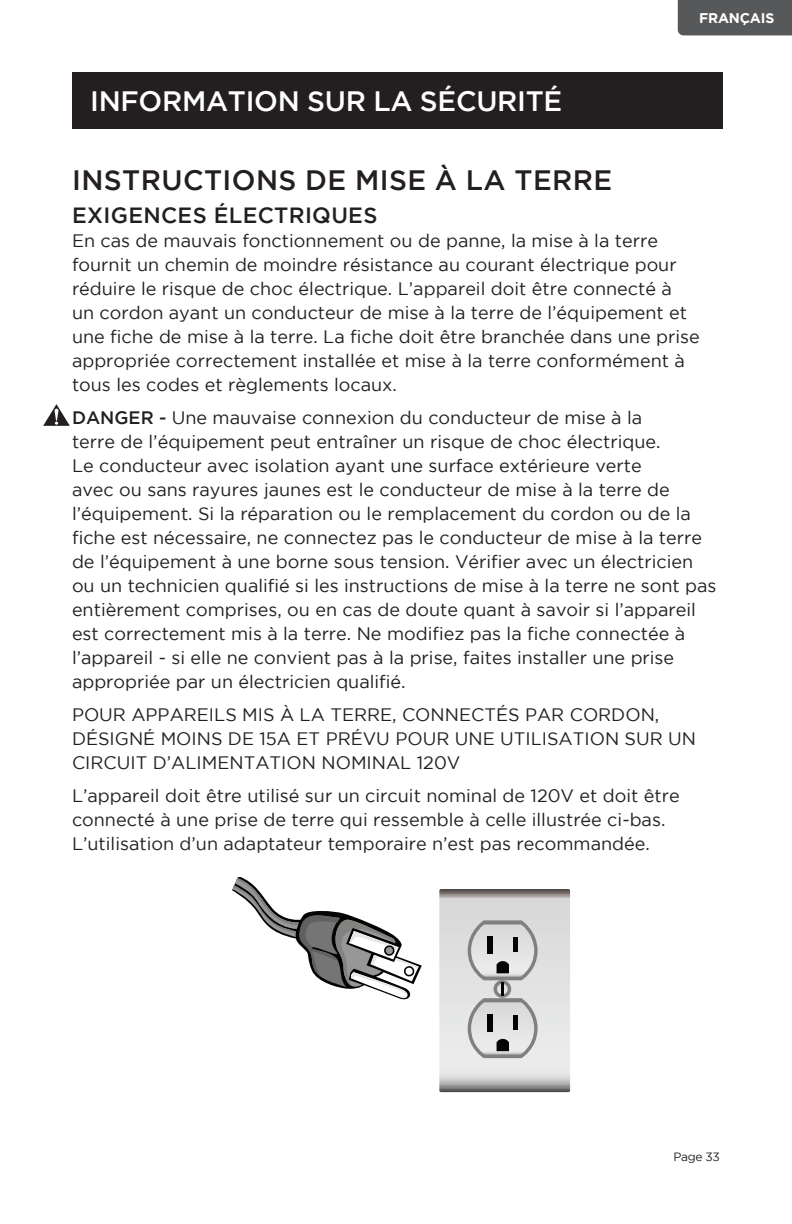
<style>
.page{position:relative;width:792px;height:1224px;background:#fff}
.page>*{position:absolute;margin:0;border:0;box-sizing:border-box;transform-origin:0 0}
.t1{font:500 28px "Gotham";letter-spacing:-.01em;color:#fff}
.t2{font:500 28px "Gotham";letter-spacing:.015em;color:#231f20}
.t3{font:500 22px "Gotham";letter-spacing:.015em;color:#231f20}
.t4{font:18px/24px "Gotham";color:#231f20}
.t5{font:700 14px "Gotham";letter-spacing:-.01em;color:#fff}
.t6{font:12px "Gotham";letter-spacing:-.025em;color:#231f20}
.s1{font-weight:500}
</style>
<div class="page">
<div style="left:678px;top:0;width:114px;height:35px;background:#57585a"></div>
<div style="left:72px;top:72px;width:650px;height:57px;background:#231f20"></div>
<svg style="left:43px;top:404px;width:27px;height:22px"></svg>
<svg style="left:439px;top:889px;width:131px;height:203px;background:#cdcccc"></svg>
<svg style="left:232px;top:877px;width:190px;height:123px"></svg>
<h1 class="t1" style="left:90px;top:85px;width:474px">INFORMATION SUR LA SÉCURITÉ</h1>
<h1 class="t1" style="left:90px;top:85px;width:332px">SAFETY INFORMATION</h1>
<p class="t5" style="left:699px;top:10px;width:77px">FRANÇAIS</p>
<h1 class="t2" style="left:72px;top:165px;width:542px">INSTRUCTIONS DE MISE À LA TERRE</h1>
<p class="t3" style="left:72px;top:203px;width:307px">EXIGENCES ÉLECTRIQUES</p>
<p class="t4" style="left:72px;top:229px;width:629px">En cas de mauvais fonctionnement ou de panne, la mise à la terre fournit un chemin de moindre résistance au courant électrique pour réduire le risque de choc électrique. L’appareil doit être connecté à<br>un cordon ayant un conducteur de mise à la terre de l’équipement et une fiche de mise à la terre. La fiche doit être branchée dans une prise appropriée correctement installée et mise à la terre conformément à tous les codes et règlements locaux.</p>
<p class="t4" style="left:72px;top:406px;width:646px"><span class="s1">DANGER -</span> Une mauvaise connexion du conducteur de mise à la<br>terre de l’équipement peut entraîner un risque de choc électrique.<br>Le conducteur avec isolation ayant une surface extérieure verte<br>avec ou sans rayures jaunes est le conducteur de mise à la terre de l’équipement. Si la réparation ou le remplacement du cordon ou de la fiche est nécessaire, ne connectez pas le conducteur de mise à la terre de l’équipement à une borne sous tension. Vérifier avec un électricien ou un technicien qualifié si les instructions de mise à la terre ne sont pas entièrement comprises, ou en cas de doute quant à savoir si l’appareil est correctement mis à la terre. Ne modifiez pas la fiche connectée à l’appareil - si elle ne convient pas à la prise, faites installer une prise appropriée par un électricien qualifié.</p>
<p class="t4" style="left:72px;top:703px;width:626px">POUR APPAREILS MIS À LA TERRE, CONNECTÉS PAR CORDON,<br>DÉSIGNÉ MOINS DE 15A ET PRÉVU POUR UNE UTILISATION SUR UN<br>CIRCUIT D’ALIMENTATION NOMINAL 120V</p>
<p class="t4" style="left:72px;top:784px;width:609px">L’appareil doit être utilisé sur un circuit nominal de 120V et doit être connecté à une prise de terre qui ressemble à celle illustrée ci-bas.<br>L’utilisation d’un adaptateur temporaire n’est pas recommandée.</p>
<p class="t6" style="left:673px;top:1150px;width:48px">Page 33</p>
</div>
